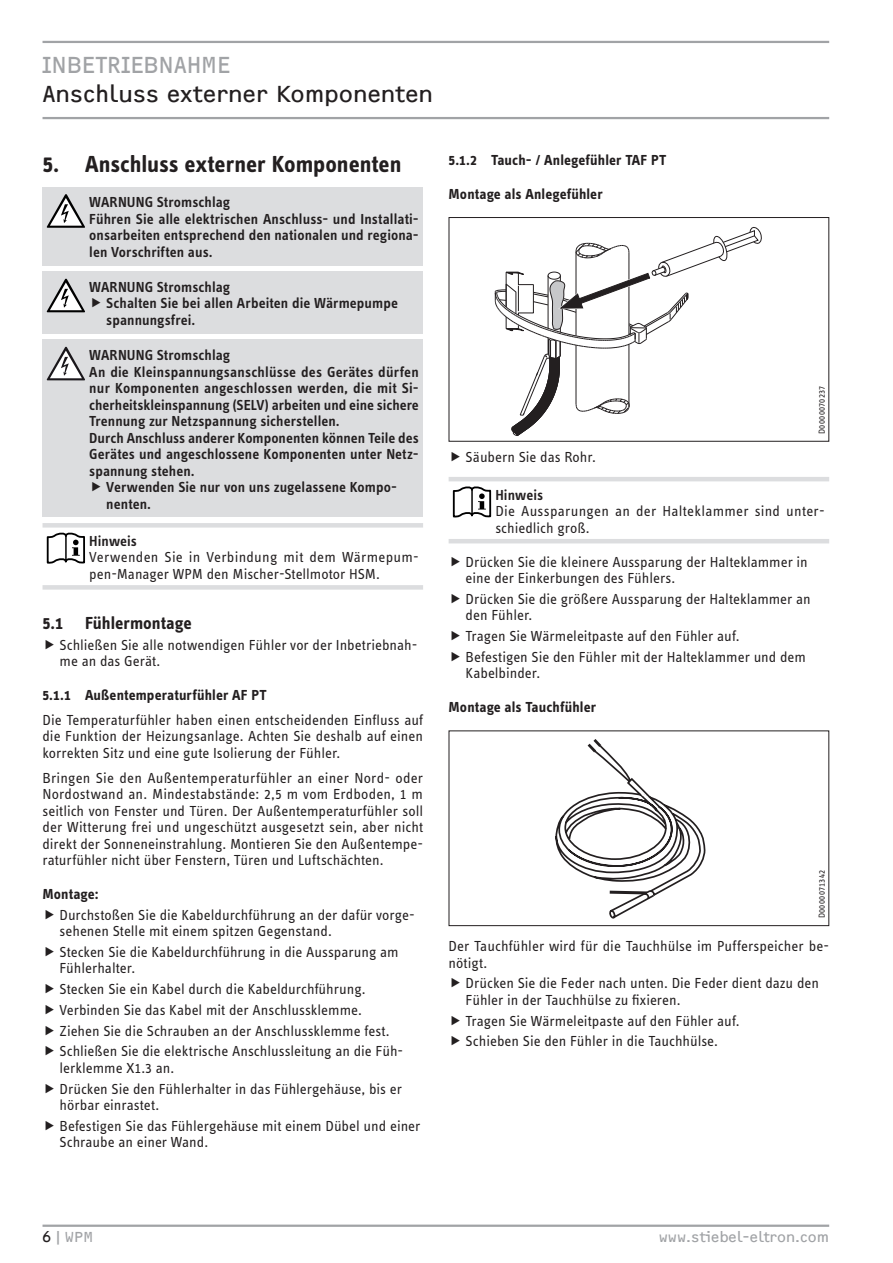
<style>
.page{position:relative;width:893px;height:1263px;background:#fff}
.page>*{position:absolute;margin:0;border:0;box-sizing:border-box;transform-origin:0 0}
.t1{font:700 24px "STE Info Text";color:#231f20}
.t2{font:24px "F2 FOCR Bczyk Com";color:#231f20}
.t3{font:24px "F2 FOCR Bczyk Com";letter-spacing:-.015em;color:#a1a3a6}
.t4{font:700 18px "STE Info Text";color:#231f20}
.t5{font:15px/16.5px "STE Info Text";color:#231f20}
.t6{font:600 15px/16.5px "STE Info Text";letter-spacing:.005em;color:#231f20}
.t7{font:700 15px "STE Info Text";letter-spacing:.01em;color:#231f20}
.t8{font:15px "F2 FOCR Bczyk Com";color:#a1a3a6}
.t9{font:9px "STE Info Text";letter-spacing:.035em;color:#231f20}
.s1{color:#231f20}
</style>
<div class="page">
<hr style="left:43px;top:41px;width:786px;height:2px;background:#a1a3a6">
<hr style="left:43px;top:117px;width:786px;height:2px;background:#a1a3a6">
<hr style="left:43px;top:1224px;width:786px;height:3px;background:#a1a3a6">
<div style="left:43px;top:187px;width:380px;height:78px;background:#dcdddf"></div>
<svg style="left:47px;top:194px;width:38px;height:34px"></svg>
<div style="left:43px;top:271px;width:380px;height:62px;background:#dcdddf"></div>
<svg style="left:47px;top:279px;width:38px;height:33px"></svg>
<div style="left:43px;top:339px;width:380px;height:178px;background:#dcdddf"></div>
<svg style="left:47px;top:347px;width:38px;height:33px"></svg>
<div style="left:43px;top:523px;width:380px;height:5px;background:#dcdddf"></div>
<div style="left:43px;top:585px;width:380px;height:5px;background:#dcdddf"></div>
<svg style="left:47px;top:533px;width:38px;height:31px"></svg>
<hr style="left:65px;top:536px;width:2px;height:24px;background:#000">
<svg style="left:495px;top:227px;width:267px;height:209px"></svg>
<div style="left:449px;top:217px;width:380px;height:225px;border:1px solid #231f20"></div>
<hr style="left:449px;top:477px;width:380px;height:4px;background:#dcdddf">
<hr style="left:449px;top:539px;width:380px;height:4px;background:#dcdddf">
<svg style="left:453px;top:486px;width:38px;height:31px"></svg>
<hr style="left:471px;top:490px;width:2px;height:24px;background:#000">
<svg style="left:555px;top:739px;width:151px;height:180px"></svg>
<div style="left:449px;top:730px;width:380px;height:196px;border:1px solid #231f20"></div>
<h1 class="t3" style="left:43px;top:51px;width:131px">In betriebnahm</h1>
<h1 class="t3" style="left:217px;top:51px;width:16px">e</h1>
<h1 class="t2" style="left:43px;top:80px;width:392px">Anschluss externer Komponenten</h1>
<h1 class="t1" style="left:43px;top:150px;width:360px">5. Anschluss externer Komponenten</h1>
<p class="t6" style="left:89px;top:194px;width:331px">WARNUNG Stromschlag<br>Führen Sie alle elektrischen Anschluss- und Installati&shy;onsarbeiten entsprechend den nationalen und regiona&shy;len Vorschriften aus.</p>
<p class="t6" style="left:106px;top:279px;width:293px;text-indent:-17px">WARNUNG Stromschlag<br>Schalten Sie bei allen Arbeiten die Wärmepumpe spannungsfrei.</p>
<p class="t6" style="left:89px;top:347px;width:331px">WARNUNG Stromschlag<br>An die Kleinspannungsanschlüsse des Gerätes dürfen nur Komponenten angeschlossen werden, die mit Si&shy;cherheitskleinspannung (SELV) arbeiten und eine sichere Trennung zur Netzspannung sicherstellen.<br>Durch Anschluss anderer Komponenten können Teile des Gerätes und angeschlossene Komponenten unter Netz&shy;spannung stehen.</p>
<p class="t6" style="left:106px;top:479px;width:292px">Verwenden Sie nur von uns zugelassene Kompo&shy;nenten.</p>
<p class="t6" style="left:89px;top:533px;width:49px">Hinweis</p>
<p class="t5" style="left:89px;top:549px;width:331px">Verwenden Sie in Verbindung mit dem Wärmepum&shy;pen-Manager WPM den Mischer-Stellmotor HSM.</p>
<p class="t4" style="left:43px;top:612px;width:151px">5.1 Fühlermontage</p>
<p class="t5" style="left:60px;top:636px;width:359px">Schließen Sie alle notwendigen Fühler vor der Inbetriebnah&shy;me an das Gerät.</p>
<p class="t7" style="left:43px;top:686px;width:225px">5.1.1 Außentemperaturfühler AF PT</p>
<p class="t5" style="left:43px;top:711px;width:382px;text-align:justify">Die Temperaturfühler haben einen entscheidenden Einfluss auf die Funktion der Heizungsanlage. Achten Sie deshalb auf einen korrekten Sitz und eine gute Isolierung der Fühler.</p>
<p class="t5" style="left:43px;top:769px;width:382px;text-align:justify">Bringen Sie den Außentemperaturfühler an einer Nord- oder Nordostwand an. Mindestabstände: 2,5 m vom Erdboden, 1 m seitlich von Fenster und Türen. Der Außentemperaturfühler soll der Witterung frei und ungeschützt ausgesetzt sein, aber nicht direkt der Sonneneinstrahlung. Montieren Sie den Außentempe&shy;raturfühler nicht über Fenstern, Türen und Luftschächten.</p>
<p class="t7" style="left:43px;top:885px;width:58px">Montage:</p>
<p class="t5" style="left:60px;top:906px;width:357px">Durchstoßen Sie die Kabeldurchführung an der dafür vorge&shy;sehenen Stelle mit einem spitzen Gegenstand.</p>
<p class="t5" style="left:60px;top:943px;width:341px">Stecken Sie die Kabeldurchführung in die Aussparung am<br>Fühlerhalter.</p>
<p class="t5" style="left:60px;top:978px;width:345px;line-height:20.7px">Stecken Sie ein Kabel durch die Kabeldurchführung.<br>Verbinden Sie das Kabel mit der Anschlussklemme.<br>Ziehen Sie die Schrauben an der Anschlussklemme fest.<br>Schließen Sie die elektrische Anschlussleitung an die Füh-</p>
<p class="t5" style="left:60px;top:1057px;width:344px;line-height:20.7px">lerklemme X1.3 an.<br>Drücken Sie den Fühlerhalter in das Fühlergehäuse, bis er</p>
<p class="t5" style="left:60px;top:1094px;width:362px;line-height:20.7px">hörbar einrastet.<br>Befestigen Sie das Fühlergehäuse mit einem Dübel und einer</p>
<p class="t5" style="left:60px;top:1134px;width:150px">Schraube an einer Wand.</p>
<p class="t7" style="left:449px;top:151px;width:219px">5.1.2 Tauch- / Anlegefühler TAF PT</p>
<p class="t7" style="left:449px;top:185px;width:156px">Montage als Anlegefühler</p>
<p class="t9" style="left:817px;top:434px;width:50px;rotate:-90deg">D0000070237</p>
<p class="t5" style="left:466px;top:449px;width:132px">Säubern Sie das Rohr.</p>
<p class="t6" style="left:495px;top:486px;width:49px">Hinweis</p>
<p class="t5" style="left:495px;top:503px;width:331px">Die Aussparungen an der Halteklammer sind unter&shy;schiedlich groß.</p>
<p class="t5" style="left:466px;top:553px;width:344px">Drücken Sie die kleinere Aussparung der Halteklammer in eine der Einkerbungen des Fühlers.</p>
<p class="t5" style="left:466px;top:591px;width:347px">Drücken Sie die größere Aussparung der Halteklammer an den Fühler.</p>
<p class="t5" style="left:466px;top:626px;width:342px;line-height:20.7px">Tragen Sie Wärmeleitpaste auf den Fühler auf.<br>Befestigen Sie den Fühler mit der Halteklammer und dem</p>
<p class="t5" style="left:466px;top:665px;width:76px">Kabelbinder.</p>
<p class="t7" style="left:449px;top:698px;width:149px">Montage als Tauchfühler</p>
<p class="t9" style="left:817px;top:918px;width:50px;rotate:-90deg">D0000071342</p>
<p class="t5" style="left:449px;top:938px;width:382px">Der Tauchfühler wird für die Tauchhülse im Pufferspeicher be&shy;nötigt.</p>
<p class="t5" style="left:466px;top:975px;width:355px">Drücken Sie die Feder nach unten. Die Feder dient dazu den<br>Fühler in der Tauchhülse zu fixieren.</p>
<p class="t5" style="left:466px;top:1010px;width:276px;line-height:20.7px">Tragen Sie Wärmeleitpaste auf den Fühler auf.<br>Schieben Sie den Fühler in die Tauchhülse.</p>
<p class="t8" style="left:43px;top:1228px;width:52px"><span class="s1">6</span>|WPM</p>
<p class="t8" style="left:659px;top:1228px;width:172px">www.stiebel-eltron.com</p>
</div>
